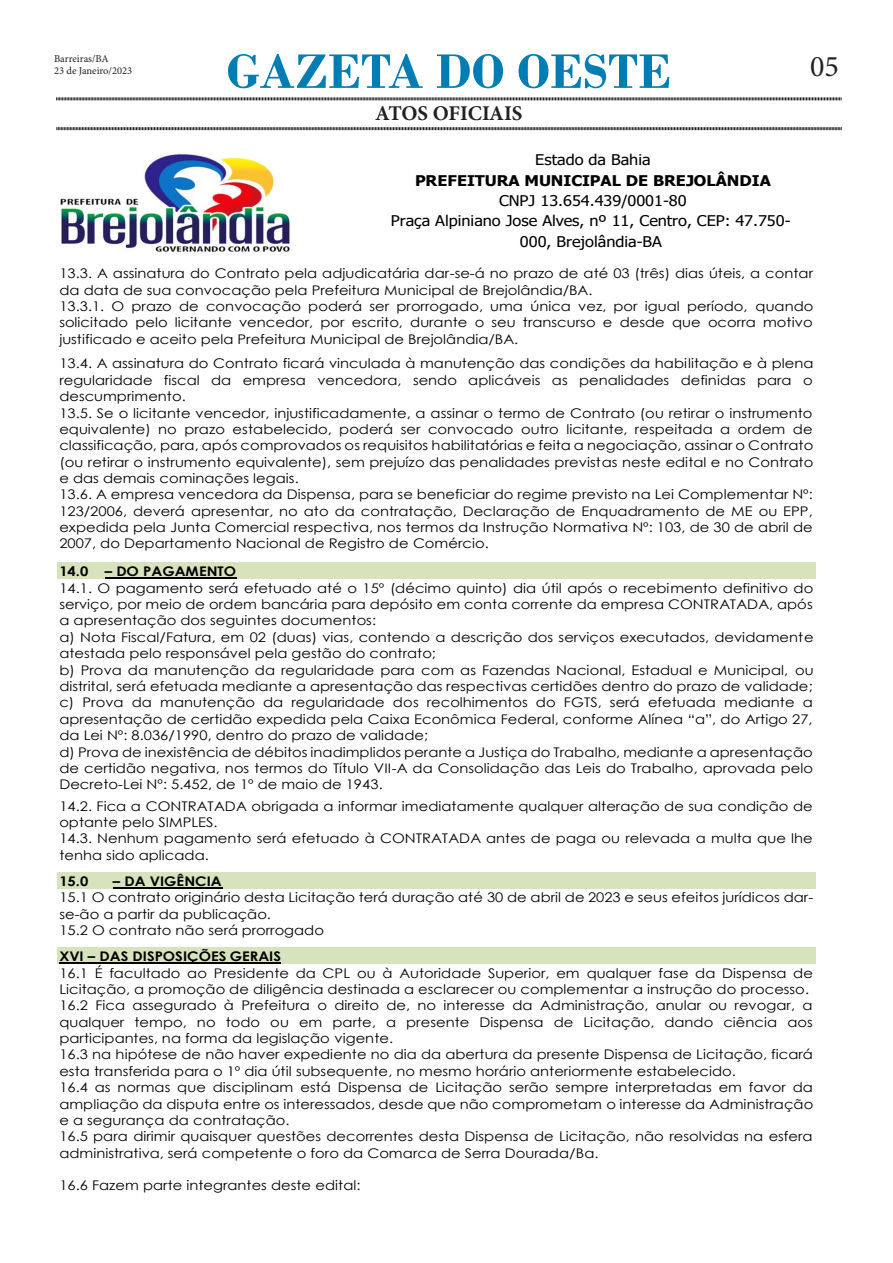
<style>
.page{position:relative;width:893px;height:1263px;background:#fff}
.page>*{position:absolute;margin:0;border:0;box-sizing:border-box;transform-origin:0 0}
.t1{font:700 51px "Bodoni";color:#007eb4}
.t2{font:30px "Minion Pro";color:#231f20}
.t3{font:700 21px "Minion Pro";letter-spacing:-.005em;color:#231f20}
.t4{font:14.7px/20.4px "Tahoma";color:#000;text-align:center;scale:1.11 1}
.t5{font:13.35px/16.4px "Century Gothic";letter-spacing:.005em;color:#000;scale:1.11 1}
.t6{font:700 13.35px "Century Gothic";color:#000;scale:1.11 1}
.t7{font:10.5px "Minion Pro";color:#231f20}
.s1{font-weight:700}
</style>
<div class="page">
<svg style="left:56px;top:97px;width:786px;height:4px"></svg>
<svg style="left:56px;top:127px;width:786px;height:4px"></svg>
<img style="left:59px;top:152px;width:232px;height:100px">
<div style="left:57px;top:563px;width:759px;height:16px;background:#d6e3bc"></div>
<hr style="left:105px;top:578px;width:131px;height:1px;background:#000">
<div style="left:57px;top:872px;width:759px;height:16px;background:#d6e3bc"></div>
<hr style="left:113px;top:887px;width:109px;height:1px;background:#000">
<div style="left:57px;top:947px;width:759px;height:17px;background:#d6e3bc"></div>
<hr style="left:59px;top:962px;width:222px;height:1px;background:#000">
<p class="t7" style="left:54px;top:51px;width:56px">Barreiras/BA</p>
<p class="t7" style="left:54px;top:64px;width:80px">23 de Janeiro/2023</p>
<p class="t1" style="left:226px;top:41px;width:446px">GAZETA DO OESTE</p>
<p class="t3" style="left:375px;top:99px;width:149px">ATOS OFICIAIS</p>
<p class="t2" style="left:810px;top:46px;width:30px">05</p>
<p class="t4" style="left:391px;top:151px;width:362px">Estado da Bahia<br><span class="s1">PREFEITURA MUNICIPAL DE BREJOLÂNDIA<br></span>CNPJ 13.654.439/0001-80<br>Praça Alpiniano Jose Alves, nº 11, Centro, CEP: 47.750-<br>000, Brejolândia-BA</p>
<p class="t5" style="left:59px;top:265px;width:681px">13.3. A assinatura do Contrato pela adjudicatária dar-se-á no prazo de até 03 (três) dias úteis, a contar da data de sua convocação pela Prefeitura Municipal de Brejolândia/BA.<br>13.3.1. O prazo de convocação poderá ser prorrogado, uma única vez, por igual período, quando solicitado pelo licitante vencedor, por escrito, durante o seu transcurso e desde que ocorra motivo justificado e aceito pela Prefeitura Municipal de Brejolândia/BA.</p>
<p class="t5" style="left:59px;top:355px;width:681px">13.4. A assinatura do Contrato ficará vinculada à manutenção das condições da habilitação e à plena regularidade fiscal da empresa vencedora, sendo aplicáveis as penalidades definidas para o descumprimento.<br>13.5. Se o licitante vencedor, injustificadamente, a assinar o termo de Contrato (ou retirar o instrumento equivalente) no prazo estabelecido, poderá ser convocado outro licitante, respeitada a ordem de classificação, para, após comprovados os requisitos habilitatórias e feita a negociação, assinar o Contrato (ou retirar o instrumento equivalente), sem prejuízo das penalidades previstas neste edital e no Contrato e das demais cominações legais.<br>13.6. A empresa vencedora da Dispensa, para se beneficiar do regime previsto na Lei Complementar Nº:<br>123/2006, deverá apresentar, no ato da contratação, Declaração de Enquadramento de ME ou EPP, expedida pela Junta Comercial respectiva, nos termos da Instrução Normativa Nº: 103, de 30 de abril de 2007, do Departamento Nacional de Registro de Comércio.</p>
<p class="t5" style="left:59px;top:563px;width:681px"><span class="s1">14.0 – DO PAGAMENTO<br></span>14.1. O pagamento será efetuado até o 15º (décimo quinto) dia útil após o recebimento definitivo do serviço, por meio de ordem bancária para depósito em conta corrente da empresa CONTRATADA, após a apresentação dos seguintes documentos:<br>a) Nota Fiscal/Fatura, em 02 (duas) vias, contendo a descrição dos serviços executados, devidamente atestada pelo responsável pela gestão do contrato;<br>b) Prova da manutenção da regularidade para com as Fazendas Nacional, Estadual e Municipal, ou distrital, será efetuada mediante a apresentação das respectivas certidões dentro do prazo de validade; c) Prova da manutenção da regularidade dos recolhimentos do FGTS, será efetuada mediante a apresentação de certidão expedida pela Caixa Econômica Federal, conforme Alínea “a”, do Artigo 27, da Lei Nº: 8.036/1990, dentro do prazo de validade;<br>d) Prova de inexistência de débitos inadimplidos perante a Justiça do Trabalho, mediante a apresentação de certidão negativa, nos termos do Título VII-A da Consolidação das Leis do Trabalho, aprovada pelo Decreto-Lei Nº: 5.452, de 1º de maio de 1943.</p>
<p class="t5" style="left:59px;top:797px;width:680px">14.2. Fica a CONTRATADA obrigada a informar imediatamente qualquer alteração de sua condição de optante pelo SIMPLES.<br>14.3. Nenhum pagamento será efetuado à CONTRATADA antes de paga ou relevada a multa que lhe tenha sido aplicada.</p>
<p class="t6" style="left:59px;top:871px;width:27px">15.0</p>
<p class="t5" style="left:59px;top:873px;width:681px;text-indent:54px"><span class="s1">– DA VIGÊNCIA<br></span>15.1 O contrato originário desta Licitação terá duração até 30 de abril de 2023 e seus efeitos jurídicos dar&shy;se-ão a partir da publicação.<br>15.2 O contrato não será prorrogado</p>
<p class="t5" style="left:59px;top:948px;width:681px"><span class="s1">XVI – DAS DISPOSIÇÕES GERAIS<br></span>16.1 É facultado ao Presidente da CPL ou à Autoridade Superior, em qualquer fase da Dispensa de Licitação, a promoção de diligência destinada a esclarecer ou complementar a instrução do processo.<br>16.2 Fica assegurado à Prefeitura o direito de, no interesse da Administração, anular ou revogar, a qualquer tempo, no todo ou em parte, a presente Dispensa de Licitação, dando ciência aos participantes, na forma da legislação vigente.<br>16.3 na hipótese de não haver expediente no dia da abertura da presente Dispensa de Licitação, ficará esta transferida para o 1º dia útil subsequente, no mesmo horário anteriormente estabelecido.<br>16.4 as normas que disciplinam está Dispensa de Licitação serão sempre interpretadas em favor da ampliação da disputa entre os interessados, desde que não comprometam o interesse da Administração e a segurança da contratação.<br>16.5 para dirimir quaisquer questões decorrentes desta Dispensa de Licitação, não resolvidas na esfera administrativa, será competente o foro da Comarca de Serra Dourada/Ba.</p>
<p class="t5" style="left:59px;top:1177px;width:273px">16.6 Fazem parte integrantes deste edital:</p>
</div>
